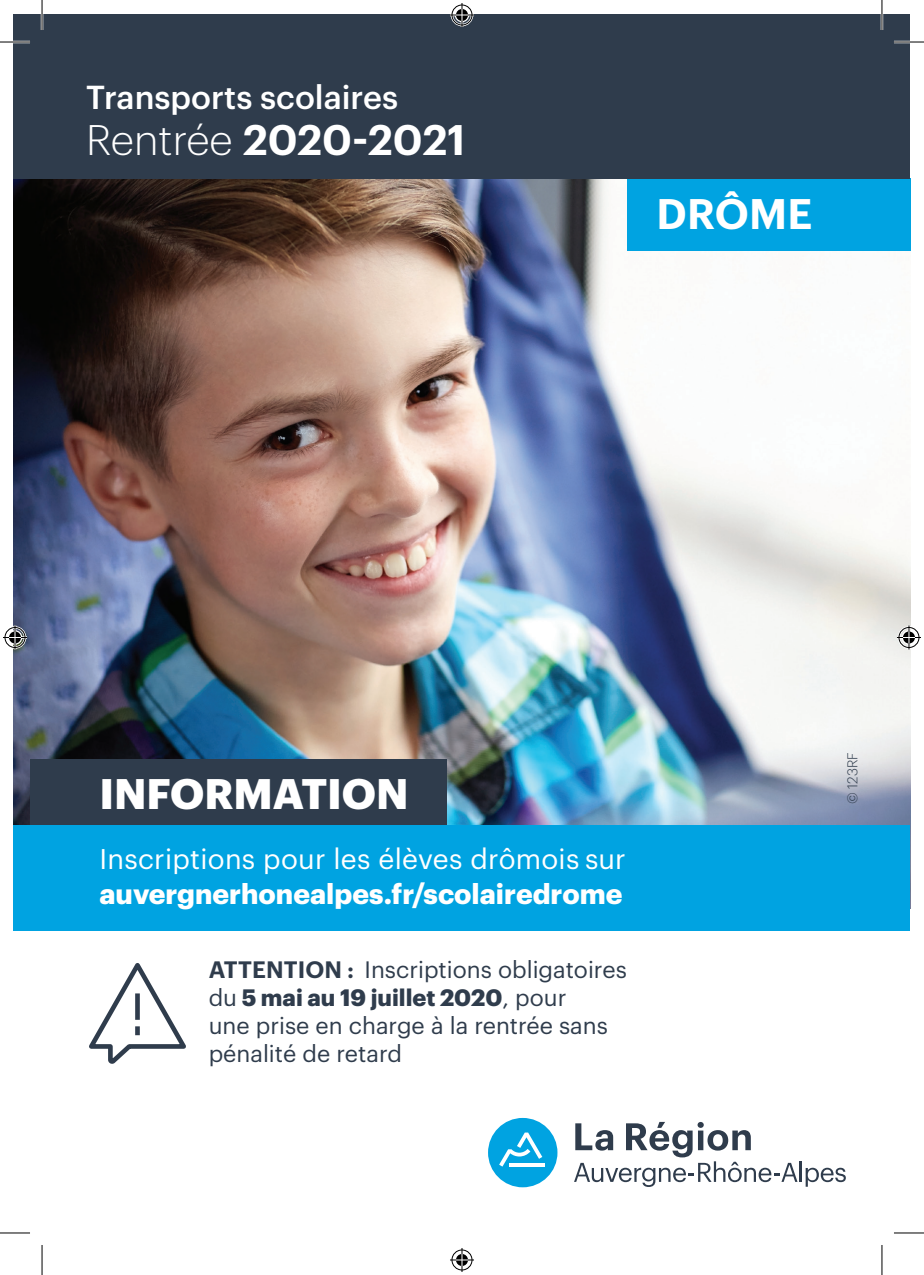
<style>
.page{position:relative;width:924px;height:1275px;background:#fff}
.page>*{position:absolute;margin:0;border:0;box-sizing:border-box;transform-origin:0 0}
.t1{font:600 41.8px "Graphik";color:#fff}
.t2{font:700 41.8px "Graphik";color:#fff}
.t3{font:500 32.6px "Graphik";color:#fff}
.t4{font:27.8px "Graphik";letter-spacing:.01em;color:#fff}
.t5{font:700 27.8px "Graphik";color:#fff}
.t6{font:23.2px/27.8px "Graphik";color:#2f3c4c}
.t7{font:300 14px "Graphik";color:#2f3c4c}
.s1{font-weight:300}
.s2{font-weight:600}
.s3{font-weight:700}
</style>
<div class="page">
<img style="left:14px;top:178px;width:895px;height:647px">
<svg style="left:574px;top:1122px;width:223px;height:65px"></svg>
<hr style="left:799px;top:1161px;width:2px;height:20px;background:#2f3c4c">
<svg style="left:805px;top:1167px;width:40px;height:19px"></svg>
<div style="left:488px;top:1118px;width:69px;height:69px;background:#00a3e1;border-radius:50%"></div>
<svg style="left:499px;top:1132px;width:43px;height:34px"></svg>
<div style="left:14px;top:825px;width:895px;height:105px;background:#00a3e1"></div>
<svg style="left:89px;top:963px;width:97px;height:101px"></svg>
<div style="left:30px;top:759px;width:416px;height:66px;background:#2f3c4c"></div>
<div style="left:626px;top:178px;width:283px;height:73px;background:#00a3e1"></div>
<div style="left:14px;top:14px;width:895px;height:164px;background:#2f3c4c"></div>
<hr style="left:0;top:41px;width:30px;height:2px;background:#fff">
<hr style="left:893px;top:41px;width:30px;height:2px;background:#fff">
<hr style="left:41px;top:0;width:2px;height:30px;background:#fff">
<hr style="left:880px;top:0;width:2px;height:30px;background:#fff">
<hr style="left:0;top:42px;width:30px;height:1px;background:#000">
<hr style="left:893px;top:42px;width:30px;height:1px;background:#000">
<hr style="left:0;top:1232px;width:30px;height:1px;background:#000">
<hr style="left:893px;top:1232px;width:30px;height:1px;background:#000">
<hr style="left:42px;top:0;width:1px;height:30px;background:#000">
<hr style="left:42px;top:1245px;width:1px;height:30px;background:#000">
<hr style="left:881px;top:0;width:1px;height:30px;background:#000">
<hr style="left:881px;top:1245px;width:1px;height:30px;background:#000">
<svg style="left:450px;top:3px;width:24px;height:24px"></svg>
<svg style="left:450px;top:1248px;width:24px;height:24px"></svg>
<svg style="left:3px;top:625px;width:24px;height:24px"></svg>
<svg style="left:896px;top:625px;width:24px;height:24px"></svg>
<h2 class="t3" style="left:86px;top:73px;width:313px">Transports scolaires</h2>
<h1 class="t1" style="left:86px;top:107px;width:380px"><span class="s1">Rentrée</span> 2020-2021</h1>
<h1 class="t1" style="left:656px;top:182px;width:157px">DRÔME</h1>
<h1 class="t2" style="left:99px;top:761px;width:310px">INFORMATION</h1>
<p class="t4" style="left:99px;top:838px;width:527px">Inscriptions pour les élèves drômois sur</p>
<p class="t5" style="left:99px;top:872px;width:524px">auvergnerhonealpes.fr/scolairedrome</p>
<p class="t6" style="left:209px;top:954px;width:419px"><span class="s2">ATTENTION :</span> Inscriptions obligatoires du <span class="s3">5 mai au 19 juillet 2020</span>, pour<br>une prise en charge à la rentrée sans pénalité de retard</p>
<p class="t7" style="left:841px;top:804px;width:53px;rotate:-90deg">© 123RF</p>
</div>
